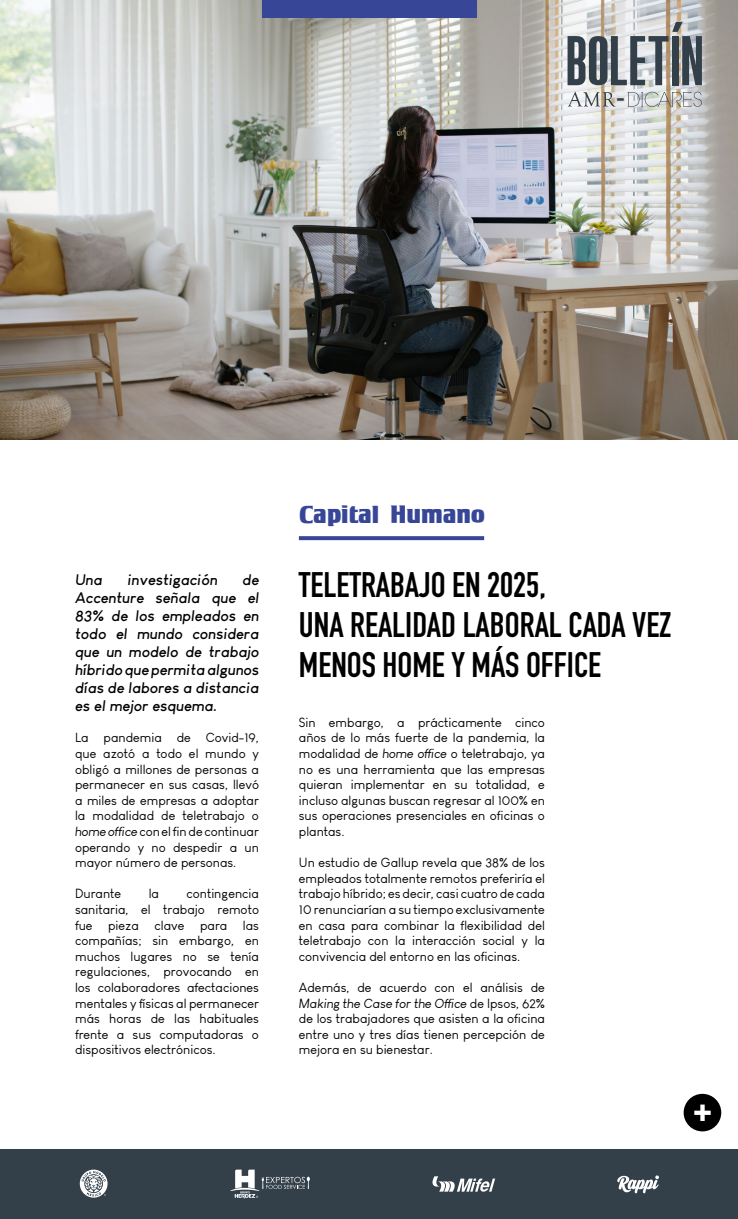
<style>
.page{position:relative;width:738px;height:1219px;background:#fff}
.page>*{position:absolute;margin:0;border:0;box-sizing:border-box;transform-origin:0 0}
.t1{font:55px "Pirrata";color:#33404a}
.t2{font:700 35px/40px "DIN Condensed";color:#000}
.t3{font:30px "Tobago Poster";color:#fff}
.t4{font:25px "Tobago Poster";color:#374697}
.t5{font:23.1px "Pirrata";color:#33404a}
.t6{font:italic 700 15px/18px "Louis George Cafe";letter-spacing:.01em;color:#000;text-align:justify}
.t7{font:13px/15.6px "Louis George Cafe";color:#000;text-align:justify}
.s1{font-style:italic}
</style>
<div class="page">
<img style="left:0;top:0;width:737px;height:439px">
<div style="left:0;top:1149px;width:737px;height:70px;background:#33404a"></div>
<svg style="left:80px;top:1170px;width:27px;height:28px"></svg>
<svg style="left:617px;top:1175px;width:41px;height:18px"></svg>
<svg style="left:230px;top:1170px;width:79px;height:28px"></svg>
<svg style="left:432px;top:1176px;width:62px;height:16px"></svg>
<div style="left:261px;top:0;width:215px;height:17px;background:#374697"></div>
<div style="left:683px;top:1094px;width:37px;height:37px;background:#000;border-radius:50%"></div>
<svg style="left:298px;top:536px;width:186px;height:4px"></svg>
<svg style="left:567px;top:92px;width:48px;height:15px"></svg>
<svg style="left:627px;top:92px;width:74px;height:15px"></svg>
<svg style="left:671px;top:22px;width:11px;height:10px"></svg>
<h1 class="t1" style="left:565px;top:32px;width:139px">BOLETIN</h1>
<h3 class="t5" style="left:616px;top:86px;width:10px">-</h3>
<p class="t6" style="left:75px;top:571px;width:29px">Una</p>
<p class="t6" style="left:127px;top:571px;width:91px">investigación</p>
<p class="t6" style="left:75px;top:571px;width:185px;text-indent:167px">de Accenture señala que el 83% de los empleados en todo el mundo considera que un modelo de trabajo híbrido que permita algunos días de labores a distancia es el mejor esquema.</p>
<p class="t7" style="left:75px;top:730px;width:185px">La pandemia de Covid-19, que azotó a todo el mundo y obligó a millones de personas a permanecer en sus casas, llevó a miles de empresas a adoptar la modalidad de teletrabajo o <span class="s1">home office</span> con el fin de continuar operando y no despedir a un mayor número de personas.</p>
<p class="t7" style="left:75px;top:886px;width:48px">Durante</p>
<p class="t7" style="left:149px;top:886px;width:12px">la</p>
<p class="t7" style="left:75px;top:886px;width:185px;text-indent:111px">contingencia sanitaria, el trabajo remoto fue pieza clave para las compañías; sin embargo, en muchos lugares no se tenía regulaciones, provocando en los colaboradores afectaciones mentales y físicas al permanecer más horas de las habituales frente a sus computadoras o dispositivos electrónicos.</p>
<h3 class="t4" style="left:298px;top:499px;width:187px">Capital Humano</h3>
<h2 class="t2" style="left:298px;top:564px;width:373px">TELETRABAJO EN 2025,<br>UNA REALIDAD LABORAL CADA VEZ<br>MENOS HOME Y MÁS OFFICE</h2>
<p class="t7" style="left:298px;top:714px;width:247px">Sin embargo, a prácticamente cinco años de lo más fuerte de la pandemia, la modalidad de <span class="s1">home office</span> o teletrabajo, ya no es una herramienta que las empresas quieran implementar en su totalidad, e incluso algunas buscan regresar al 100% en sus operaciones presenciales en oficinas o plantas.</p>
<p class="t7" style="left:298px;top:855px;width:247px">Un estudio de Gallup revela que 38% de los empleados totalmente remotos preferiría el trabajo híbrido; es decir, casi cuatro de cada 10 renunciarían a su tiempo exclusivamente en casa para combinar la flexibilidad del teletrabajo con la interacción social y la convivencia del entorno en las oficinas.</p>
<p class="t7" style="left:298px;top:980px;width:247px">Además, de acuerdo con el análisis de <span class="s1">Making the Case for the Office</span> de Ipsos, 62% de los trabajadores que asisten a la oficina entre uno y tres días tienen percepción de mejora en su bienestar.</p>
<h3 class="t3" style="left:691px;top:1092px;width:21px">+</h3>
</div>
